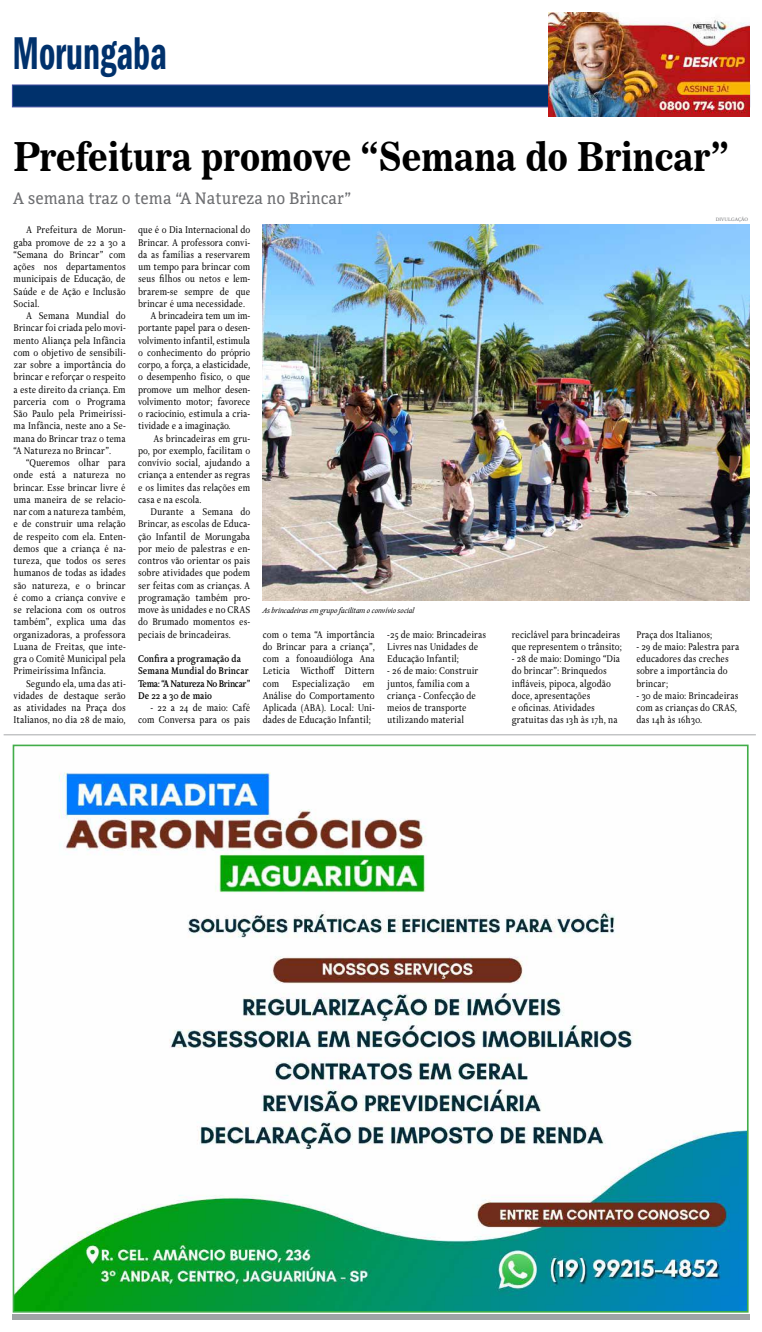
<style>
.page{position:relative;width:762px;height:1332px;background:#fff}
.page>*{position:absolute;margin:0;border:0;box-sizing:border-box;transform-origin:0 0}
.t1{font:600 condensed 47.25px "Franklin Gothic";color:#00316c;scale:.75 1}
.t2{font:39.38px "News 706 BT Bold C";color:#000;scale:.9 1}
.t3{font:17.5px "Directa Serif";color:#6d6e71}
.t4{font:10.5px/12.2px "Delicato Pro";color:#000;scale:.9 1}
.t5{font:700 10.5px/12.2px "Delicato Pro";color:#000;scale:.9 1}
.t6{font:italic 7.88px "Delicato Pro";color:#000}
.t7{font:5.25px "Delicato Pro";color:#6d6e71}
</style>
<div class="page">
<div style="left:12px;top:1314px;width:737px;height:6px;background:#9fa4a6"></div>
<div style="left:12px;top:85px;width:737px;height:22px;background:#00316c;border:1px solid #434fa1"></div>
<hr style="left:4px;top:735px;width:751px;height:1px;background:#a7a9ac">
<img style="left:16px;top:772px;width:729px;height:538px">
<img style="left:549px;top:12px;width:200px;height:104px">
<img style="left:262px;top:225px;width:487px;height:375px">
<h1 class="t1" style="left:12px;top:22px;width:208px">Morungaba</h1>
<h2 class="t2" style="left:14px;top:133px;width:795px">Prefeitura promove “Semana do Brincar”</h2>
<h3 class="t3" style="left:13px;top:188px;width:339px">A semana traz o tema “A Natureza no Brincar”</h3>
<p class="t4" style="left:14px;top:224px;width:126px;text-align:justify;text-indent:12px">A Prefeitura de Morun&shy;gaba promove de 22 a 30 a “Semana do Brincar” com ações nos departamentos municipais de Educação, de Saúde e de Ação e Inclusão Social.</p>
<p class="t4" style="left:14px;top:310px;width:126px;text-align:justify;text-indent:12px">A Semana Mundial do Brincar foi criada pelo movi&shy;mento Aliança pela Infância com o objetivo de sensibili&shy;zar sobre a importância do brincar e reforçar o respeito a este direito da criança. Em parceria com o Programa São Paulo pela Primeiríssi&shy;ma Infância, neste ano a Se&shy;mana do Brincar traz o tema “A Natureza no Brincar”.</p>
<p class="t4" style="left:14px;top:457px;width:126px;text-align:justify;text-indent:12px">“Queremos olhar para onde está a natureza no brincar. Esse brincar livre é uma maneira de se relacio&shy;nar com a natureza também, e de construir uma relação de respeito com ela. Enten&shy;demos que a criança é na&shy;tureza, que todos os seres humanos de todas as idades são natureza, e o brincar é como a criança convive e se relaciona com os outros também”, explica uma das organizadoras, a professora Luana de Freitas, que inte&shy;gra o Comitê Municipal pela Primeiríssima Infância.</p>
<p class="t4" style="left:14px;top:677px;width:126px;text-align:justify;text-indent:12px">Segundo ela, uma das ati&shy;vidades de destaque serão as atividades na Praça dos Italianos, no dia 28 de maio,</p>
<p class="t7" style="left:715px;top:216px;width:34px">DIVULGAÇÃO</p>
<p class="t4" style="left:138px;top:224px;width:126px">que é o Dia Internacional do</p>
<p class="t4" style="left:138px;top:236px;width:126px">Brincar. A professora convi-</p>
<p class="t4" style="left:138px;top:248px;width:126px">da as famílias a reservarem</p>
<p class="t4" style="left:138px;top:261px;width:126px">um tempo para brincar com</p>
<p class="t4" style="left:138px;top:273px;width:126px">seus filhos ou netos e lem-</p>
<p class="t4" style="left:138px;top:285px;width:126px">brarem-se sempre de que</p>
<p class="t4" style="left:138px;top:297px;width:120px">brincar é uma necessidade.</p>
<p class="t4" style="left:150px;top:310px;width:112px">A brincadeira tem um im-</p>
<p class="t4" style="left:138px;top:322px;width:126px">portante papel para o desen-</p>
<p class="t4" style="left:138px;top:334px;width:126px">volvimento infantil, estimula</p>
<p class="t4" style="left:138px;top:346px;width:126px">o conhecimento do próprio</p>
<p class="t4" style="left:138px;top:359px;width:126px">corpo, a força, a elasticidade,</p>
<p class="t4" style="left:138px;top:371px;width:126px">o desempenho físico, o que</p>
<p class="t4" style="left:138px;top:383px;width:126px">promove um melhor desen-</p>
<p class="t4" style="left:138px;top:395px;width:126px">volvimento motor; favorece</p>
<p class="t4" style="left:138px;top:408px;width:126px">o raciocínio, estimula a cria-</p>
<p class="t4" style="left:138px;top:420px;width:104px">tividade e a imaginação.</p>
<p class="t4" style="left:153px;top:432px;width:109px">As brincadeiras em gru-</p>
<p class="t4" style="left:138px;top:444px;width:126px">po, por exemplo, facilitam o</p>
<p class="t4" style="left:138px;top:457px;width:126px">convívio social, ajudando a</p>
<p class="t4" style="left:138px;top:469px;width:126px">criança a entender as regras</p>
<p class="t4" style="left:138px;top:481px;width:126px">e os limites das relações em</p>
<p class="t4" style="left:138px;top:493px;width:72px">casa e na escola.</p>
<p class="t4" style="left:150px;top:506px;width:112px">Durante a Semana do</p>
<p class="t4" style="left:138px;top:518px;width:126px">Brincar, as escolas de Educa-</p>
<p class="t4" style="left:138px;top:530px;width:126px">ção Infantil de Morungaba</p>
<p class="t4" style="left:138px;top:542px;width:126px">por meio de palestras e en-</p>
<p class="t4" style="left:138px;top:555px;width:126px">contros vão orientar os pais</p>
<p class="t4" style="left:138px;top:567px;width:126px">sobre atividades que podem</p>
<p class="t4" style="left:138px;top:579px;width:126px">ser feitas com as crianças. A</p>
<p class="t4" style="left:138px;top:591px;width:126px">programação também pro-</p>
<p class="t4" style="left:138px;top:604px;width:126px">move às unidades e no CRAS</p>
<p class="t4" style="left:138px;top:616px;width:126px">do Brumado momentos es-</p>
<p class="t4" style="left:138px;top:628px;width:104px">peciais de brincadeiras.</p>
<p class="t5" style="left:138px;top:653px;width:126px">Confira a programação da<br>Semana Mundial do Brincar<br>Tema: “A Natureza No Brincar”<br>De 22 a 30 de maio</p>
<p class="t4" style="left:138px;top:702px;width:126px;text-align:right">- 22 a 24 de maio: Café com Conversa para os pais</p>
<p class="t6" style="left:262px;top:605px;width:153px">As brincadeiras em grupo facilitam o convívio social</p>
<p class="t4" style="left:262px;top:628px;width:126px;text-align:justify">com o tema “A importância do Brincar para a criança”, com a fonoaudióloga Ana Leticia Wicthoff Dittern com Especialização em Análise do Comportamento Aplicada (ABA). Local: Uni&shy;dades de Educação Infantil;</p>
<p class="t4" style="left:387px;top:628px;width:111px">-25 de maio: Brincadeiras<br>Livres nas Unidades de<br>Educação Infantil;</p>
<p class="t4" style="left:511px;top:628px;width:124px">reciclável para brincadeiras que representem o trânsito;</p>
<p class="t4" style="left:511px;top:653px;width:122px">- 28 de maio: Domingo “Dia do brincar”: Brinquedos infláveis, pipoca, algodão doce, apresentações<br>e oficinas. Atividades gratuitas das 13h às 17h, na</p>
<p class="t4" style="left:636px;top:628px;width:86px">Praça dos Italianos;</p>
<p class="t4" style="left:636px;top:641px;width:116px">- 29 de maio: Palestra para educadores das creches sobre a importância do brincar;</p>
<p class="t4" style="left:636px;top:690px;width:115px">- 30 de maio: Brincadeiras com as crianças do CRAS, das 14h às 16h30.</p>
<p class="t4" style="left:387px;top:665px;width:103px">- 26 de maio: Construir juntos, família com a criança - Confecção de meios de transporte utilizando material</p>
</div>
